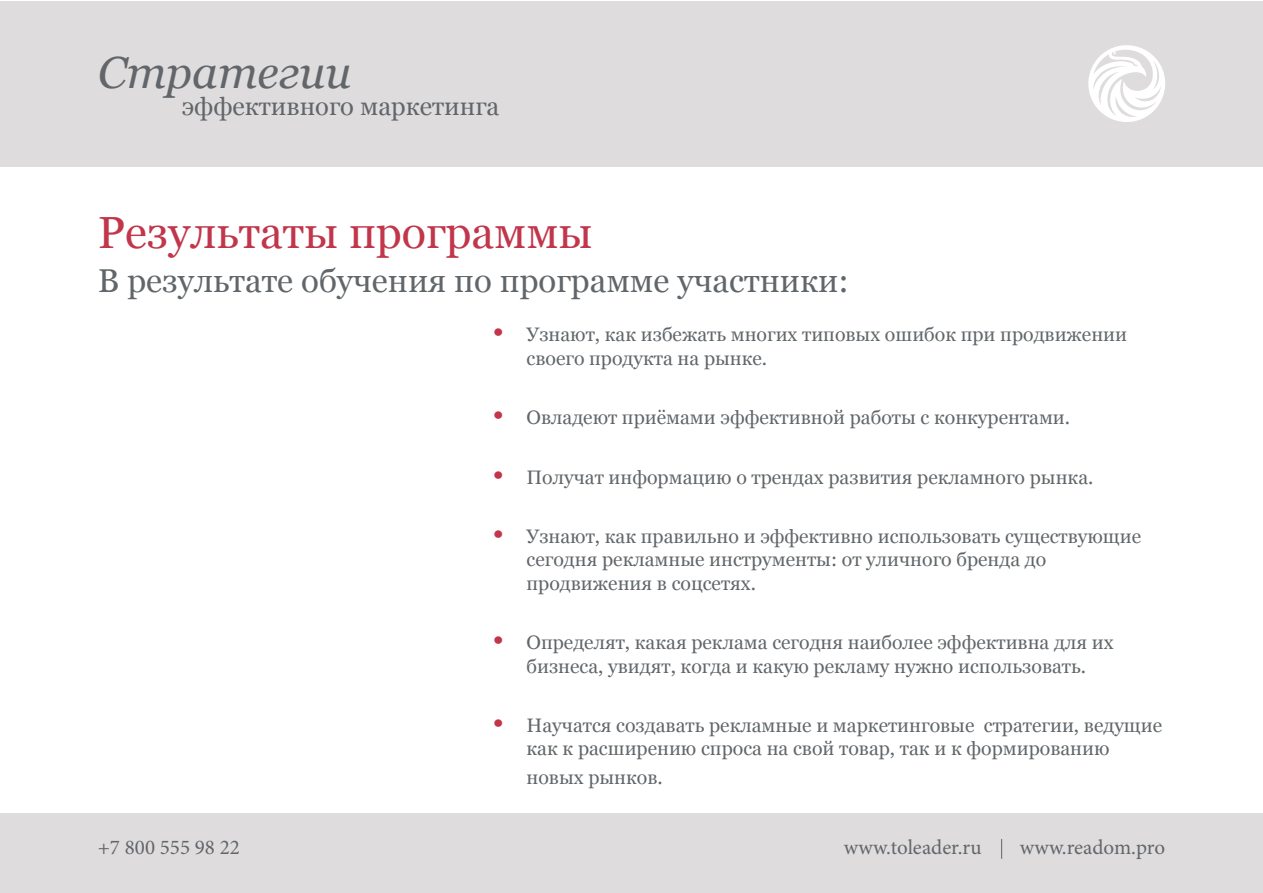
<style>
.page{position:relative;width:1263px;height:893px;background:#fff}
.page>*{position:absolute;margin:0;border:0;box-sizing:border-box;transform-origin:0 0}
.t1{font:45px "Georgia";color:#c1364b}
.t2{font:italic 45px "Georgia";color:#62666a}
.t3{font:33px "Georgia";color:#61666a}
.t4{font:25.5px "Georgia";color:#62666a}
.t5{font:21px "Minion Pro";color:#62666a}
.t6{font:19.5px/23.4px "Georgia";color:#61666a}
.s1{font-size:30px;color:#c1364b}
</style>
<div class="page">
<div style="left:1px;top:813px;width:1261px;height:79px;background:#dedcdd"></div>
<hr style="left:1262px;top:813px;width:1px;height:79px;background:#dedcdd">
<div style="left:1px;top:1px;width:1261px;height:165px;background:#dedcdd"></div>
<hr style="left:1262px;top:1px;width:1px;height:165px;background:#dedcdd">
<svg style="left:1088px;top:45px;width:77px;height:77px"></svg>
<svg style="left:1001px;top:839px;width:1px;height:20px"></svg>
<h1 class="t2" style="left:98px;top:40px;width:255px">Стратегии</h1>
<h3 class="t4" style="left:182px;top:88px;width:319px">эффективного маркетинга</h3>
<p class="t1" style="left:98px;top:200px;width:496px">Результаты программы</p>
<p class="t3" style="left:98px;top:257px;width:752px">В результате обучения по программе участники:</p>
<p class="t6" style="left:526px;top:322px;width:602px;text-indent:-34px"><span class="s1">•</span> Узнают, как избежать многих типовых ошибок при продвижении своего продукта на рынке.</p>
<p class="t6" style="left:492px;top:405px;width:579px"><span class="s1">•</span> Овладеют приёмами эффективной работы с конкурентами.</p>
<p class="t6" style="left:492px;top:464px;width:602px"><span class="s1">•</span> Получат информацию о трендах развития рекламного рынка.</p>
<p class="t6" style="left:526px;top:524px;width:616px;text-indent:-34px"><span class="s1">•</span> Узнают, как правильно и эффективно использовать существующие сегодня рекламные инструменты: от уличного бренда до продвижения в соцсетях.</p>
<p class="t6" style="left:492px;top:630px;width:622px;text-align:center"><span class="s1">•</span> Определят, какая реклама сегодня наиболее эффективна для их бизнеса, увидят, когда и какую рекламу нужно использовать.</p>
<p class="t5" style="left:98px;top:833px;width:144px">+7 800 555 98 22</p>
<p class="t6" style="left:526px;top:713px;width:637px;text-indent:-34px"><span class="s1">•</span> Научатся создавать рекламные и маркетинговые стратегии, ведущие как к расширению спроса на свой товар, так и к формированию</p>
<p class="t6" style="left:526px;top:765px;width:138px">новых рынков.</p>
<p class="t5" style="left:844px;top:833px;width:139px">www.toleader.ru</p>
<p class="t5" style="left:1020px;top:833px;width:147px">www.readom.pro</p>
</div>
